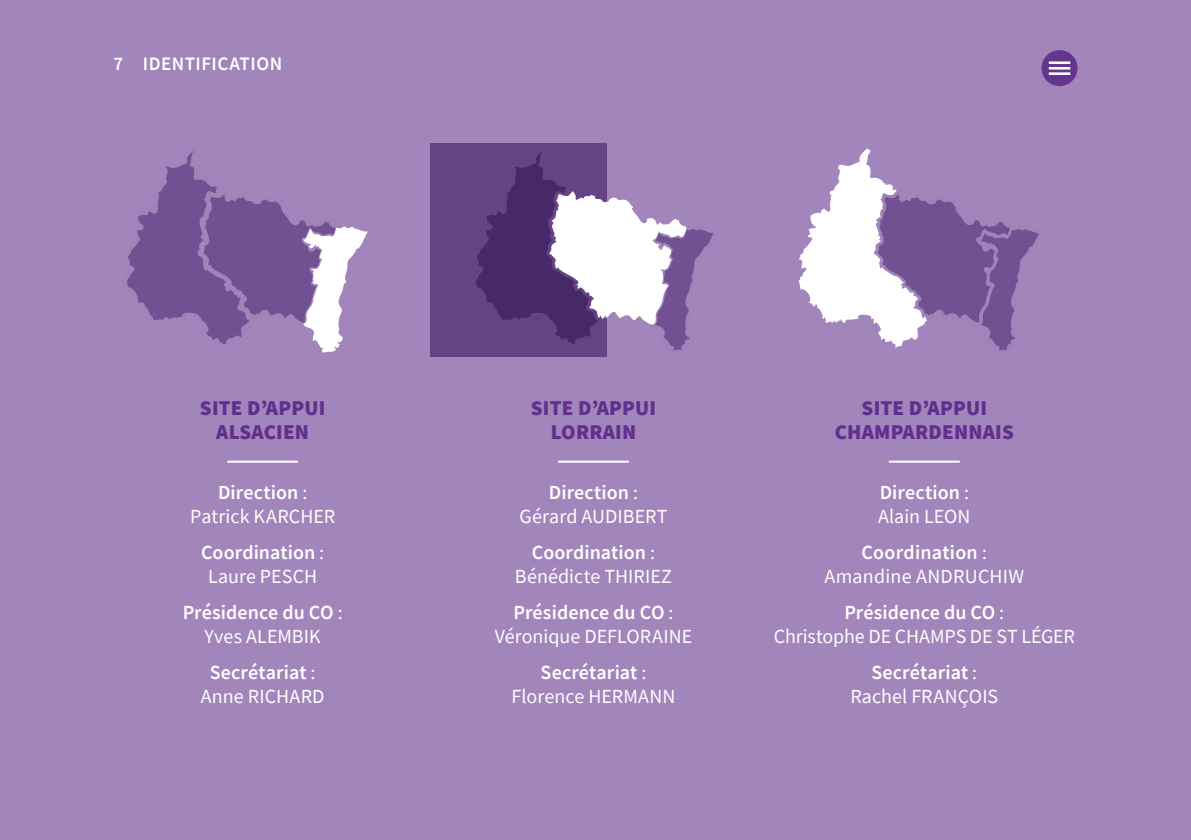
<style>
.page{position:relative;width:1191px;height:840px;background:#fff}
.page>*{position:absolute;margin:0;border:0;box-sizing:border-box;transform-origin:0 0}
.t1{font:900 21px/24px "Source Sans Pro";letter-spacing:.01em;color:#61308f;text-align:center}
.t2{font:20px/24px "Source Sans Pro";letter-spacing:.005em;color:#fff;text-align:center}
.t3{font:600 20px/24px "Source Sans Pro";letter-spacing:.005em;color:#fff;text-align:center}
.t4{font:600 19px "Source Sans Pro";letter-spacing:.025em;color:#fff}
.s1{font-weight:600}
.s2{font-weight:400}
</style>
<div class="page">
<div style="left:0;top:0;width:1191px;height:839px;background:#a285ba"></div>
<hr style="left:227px;top:460px;width:71px;height:2px;background:#fff">
<hr style="left:558px;top:460px;width:71px;height:2px;background:#fff">
<hr style="left:889px;top:460px;width:70px;height:2px;background:#fff">
<svg style="left:127px;top:151px;width:241px;height:202px"></svg>
<svg style="left:453px;top:143px;width:260px;height:213px"></svg>
<svg style="left:798px;top:148px;width:241px;height:203px"></svg>
<div style="left:1041px;top:50px;width:36px;height:36px;background:#64358c;border-radius:50%"></div>
<hr style="left:1048px;top:61px;width:22px;height:3px;background:#fff">
<hr style="left:1048px;top:67px;width:22px;height:2px;background:#fff">
<hr style="left:1048px;top:72px;width:22px;height:3px;background:#fff">
<p class="t4" style="left:113px;top:51px;width:170px">7 IDENTIFICATION</p>
<p class="t1" style="left:200px;top:395px;width:127px">SITE D’APPUI<br>ALSACIEN</p>
<p class="t2" style="left:190px;top:479px;width:147px"><span class="s1">Direction</span> :<br>Patrick KARCHER</p>
<p class="t3" style="left:201px;top:539px;width:125px">Coordination <span class="s2">:<br>Laure PESCH</span></p>
<p class="t3" style="left:183px;top:599px;width:161px">Présidence du CO <span class="s2">:<br>Yves ALEMBIK</span></p>
<p class="t2" style="left:201px;top:659px;width:125px"><span class="s1">Secrétariat</span> :<br>Anne RICHARD</p>
<p class="t1" style="left:531px;top:395px;width:127px">SITE D’APPUI<br>LORRAIN</p>
<p class="t2" style="left:519px;top:479px;width:149px"><span class="s1">Direction</span> :<br>Gérard AUDIBERT</p>
<p class="t2" style="left:515px;top:539px;width:159px"><span class="s1">Coordination</span> :<br>Bénédicte THIRIEZ</p>
<p class="t2" style="left:495px;top:599px;width:199px"><span class="s1">Présidence du CO</span> :<br>Véronique DEFLORAINE</p>
<p class="t2" style="left:511px;top:659px;width:165px"><span class="s1">Secrétariat</span> :<br>Florence HERMANN</p>
<p class="t1" style="left:834px;top:395px;width:181px">SITE D’APPUI<br>CHAMPARDENNAIS</p>
<p class="t2" style="left:878px;top:479px;width:94px;text-align:left"><span class="s1">Direction</span> :<br>Alain LEON</p>
<p class="t2" style="left:824px;top:539px;width:201px"><span class="s1">Coordination</span> :<br>Amandine ANDRUCHIW</p>
<p class="t2" style="left:774px;top:599px;width:302px"><span class="s1">Présidence du CO</span> :<br>Christophe DE CHAMPS DE ST LÉGER</p>
<p class="t2" style="left:850px;top:659px;width:149px"><span class="s1">Secrétariat</span> :<br>Rachel FRANÇOIS</p>
</div>
